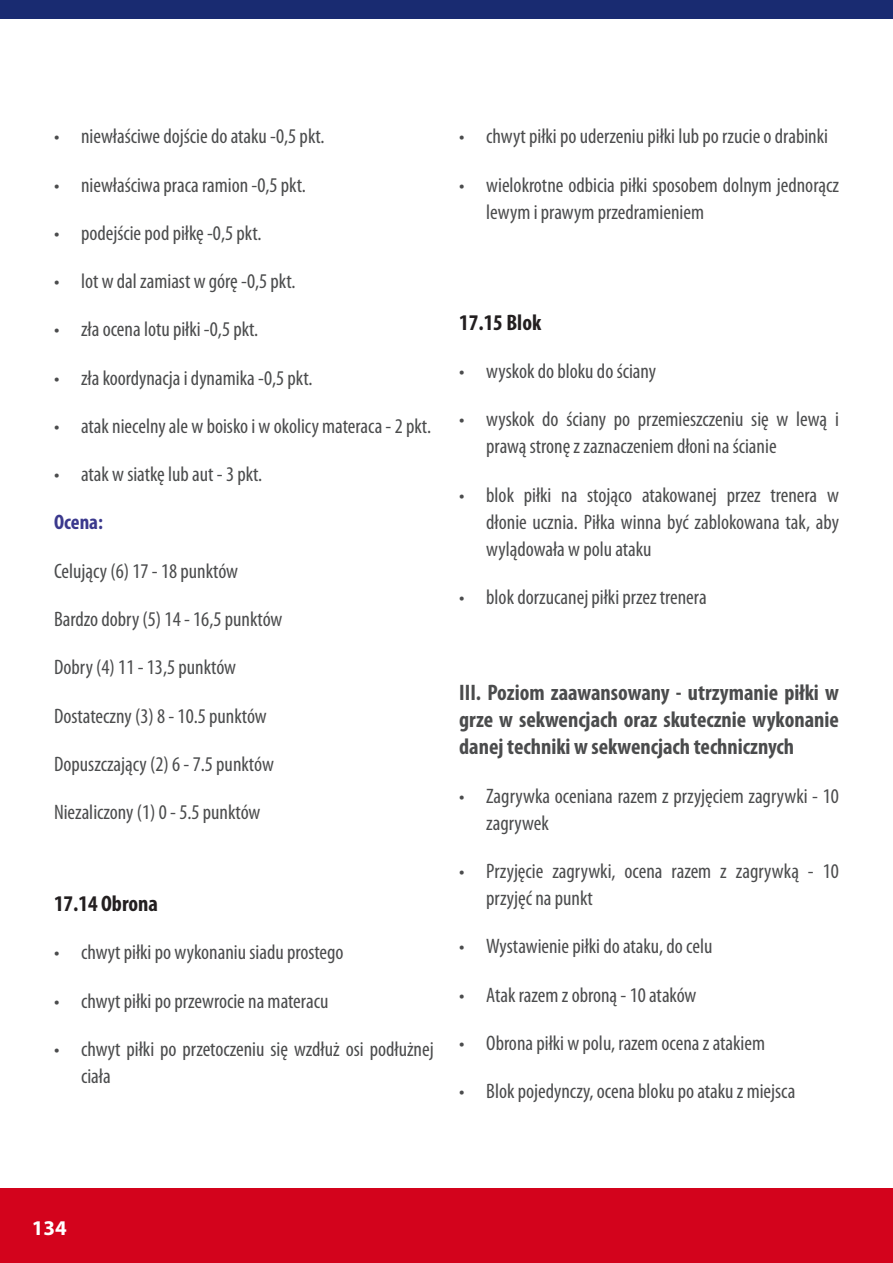
<style>
.page{position:relative;width:893px;height:1263px;background:#fff}
.page>*{position:absolute;margin:0;border:0;box-sizing:border-box;transform-origin:0 0}
.treść{font:700 condensed 22.5px/27px "Myriad Pro";color:#4b4c4d;text-align:justify}
.naglowki_w_tekscie{font:700 condensed 22.5px "Myriad Pro";color:#231f20}
.treść-2{font:condensed 21px/27px "Myriad Pro";color:#4b4c4d}
.treść-3{font:700 condensed 21px "Myriad Pro";color:#3b398d}
.t1{font:700 21px "Myriad Pro";color:#fff}
</style>
<div class="page">
<div style="left:0;top:1188px;width:893px;height:75px;background:#d3031c"></div>
<div style="left:0;top:0;width:893px;height:18px;background:#192b71"></div>
<hr style="left:892px;top:1188px;width:1px;height:75px;background:#4b4c4d">
<p class="treść-2" style="left:81px;top:123px;width:245px">niewłaściwe dojście do ataku -0,5 pkt.</p>
<p class="treść-2" style="left:81px;top:171px;width:226px">niewłaściwa praca ramion -0,5 pkt.</p>
<p class="treść-2" style="left:81px;top:219px;width:182px">podejście pod piłkę -0,5 pkt.</p>
<p class="treść-2" style="left:81px;top:267px;width:216px">lot w dal zamiast w górę -0,5 pkt.</p>
<p class="treść-2" style="left:81px;top:316px;width:179px">zła ocena lotu piłki -0,5 pkt.</p>
<p class="treść-2" style="left:81px;top:364px;width:233px">zła koordynacja i dynamika -0,5 pkt.</p>
<p class="treść-2" style="left:81px;top:412px;width:352px">atak niecelny ale w boisko i w okolicy materaca - 2 pkt.</p>
<p class="treść-2" style="left:81px;top:460px;width:183px">atak w siatkę lub aut - 3 pkt.</p>
<p class="treść-3" style="left:54px;top:509px;width:51px">Ocena:</p>
<p class="treść-2" style="left:54px;top:557px;width:186px">Celujący (6) 17 - 18 punktów</p>
<p class="treść-2" style="left:54px;top:605px;width:230px">Bardzo dobry (5) 14 - 16,5 punktów</p>
<p class="treść-2" style="left:54px;top:653px;width:184px">Dobry (4) 11 - 13,5 punktów</p>
<p class="treść-2" style="left:54px;top:702px;width:214px">Dostateczny (3) 8 - 10.5 punktów</p>
<p class="treść-2" style="left:54px;top:750px;width:221px">Dopuszczający (2) 6 - 7.5 punktów</p>
<p class="treść-2" style="left:54px;top:798px;width:208px">Niezaliczony (1) 0 - 5.5 punktów</p>
<p class="treść-2" style="left:54px;top:123px;width:7px">•</p>
<p class="treść-2" style="left:54px;top:171px;width:7px">•</p>
<p class="treść-2" style="left:54px;top:219px;width:7px">•</p>
<p class="treść-2" style="left:54px;top:267px;width:7px">•</p>
<p class="treść-2" style="left:54px;top:316px;width:7px">•</p>
<p class="treść-2" style="left:54px;top:364px;width:7px">•</p>
<p class="treść-2" style="left:54px;top:412px;width:7px">•</p>
<p class="treść-2" style="left:54px;top:460px;width:7px">•</p>
<p class="naglowki_w_tekscie" style="left:54px;top:889px;width:106px">17.14 Obrona</p>
<p class="treść-2" style="left:81px;top:939px;width:264px">chwyt piłki po wykonaniu siadu prostego</p>
<p class="treść-2" style="left:81px;top:987px;width:249px">chwyt piłki po przewrocie na materacu</p>
<p class="treść-2" style="left:81px;top:1035px;width:354px">chwyt piłki po przetoczeniu się wzdłuż osi podłużnej ciała</p>
<p class="treść-2" style="left:54px;top:939px;width:7px">•</p>
<p class="treść-2" style="left:54px;top:987px;width:7px">•</p>
<p class="treść-2" style="left:54px;top:1035px;width:7px">•</p>
<p class="treść-2" style="left:459px;top:123px;width:7px">•</p>
<p class="treść-2" style="left:459px;top:171px;width:7px">•</p>
<p class="treść-2" style="left:486px;top:123px;width:343px">chwyt piłki po uderzeniu piłki lub po rzucie o drabinki</p>
<p class="treść-2" style="left:486px;top:171px;width:354px">wielokrotne odbicia piłki sposobem dolnym jednorącz lewym i prawym przedramieniem</p>
<p class="naglowki_w_tekscie" style="left:459px;top:308px;width:84px">17.15 Blok</p>
<p class="treść-2" style="left:486px;top:357px;width:171px">wyskok do bloku do ściany</p>
<p class="treść-2" style="left:486px;top:406px;width:354px">wyskok do ściany po przemieszczeniu się w lewą i prawą stronę z zaznaczeniem dłoni na ścianie</p>
<p class="treść-2" style="left:486px;top:481px;width:354px;text-align:justify">blok piłki na stojąco atakowanej przez trenera w dłonie ucznia. Piłka winna być zablokowana tak, aby wylądowała w polu ataku</p>
<p class="treść-2" style="left:486px;top:583px;width:222px">blok dorzucanej piłki przez trenera</p>
<p class="treść-2" style="left:459px;top:357px;width:7px">•</p>
<p class="treść-2" style="left:459px;top:406px;width:7px">•</p>
<p class="treść-2" style="left:459px;top:481px;width:7px">•</p>
<p class="treść-2" style="left:459px;top:583px;width:7px">•</p>
<p class="treść" style="left:459px;top:679px;width:381px">III. Poziom zaawansowany - utrzymanie piłki w grze w sekwencjach oraz skutecznie wykonanie danej techniki w sekwencjach technicznych</p>
<p class="treść-2" style="left:486px;top:782px;width:354px">Zagrywka oceniana razem z przyjęciem zagrywki - 10 zagrywek</p>
<p class="treść-2" style="left:486px;top:857px;width:354px">Przyjęcie zagrywki, ocena razem z zagrywką - 10 przyjęć na punkt</p>
<p class="treść-2" style="left:486px;top:932px;width:228px">Wystawienie piłki do ataku, do celu</p>
<p class="treść-2" style="left:486px;top:981px;width:212px">Atak razem z obroną - 10 ataków</p>
<p class="treść-2" style="left:486px;top:1029px;width:280px">Obrona piłki w polu, razem ocena z atakiem</p>
<p class="treść-2" style="left:486px;top:1077px;width:311px">Blok pojedynczy, ocena bloku po ataku z miejsca</p>
<p class="treść-2" style="left:459px;top:782px;width:7px">•</p>
<p class="treść-2" style="left:459px;top:857px;width:7px">•</p>
<p class="treść-2" style="left:459px;top:932px;width:7px">•</p>
<p class="treść-2" style="left:459px;top:981px;width:7px">•</p>
<p class="treść-2" style="left:459px;top:1029px;width:7px">•</p>
<p class="treść-2" style="left:459px;top:1077px;width:7px">•</p>
<p class="t1" style="left:32px;top:1214px;width:24px">134</p>
</div>
